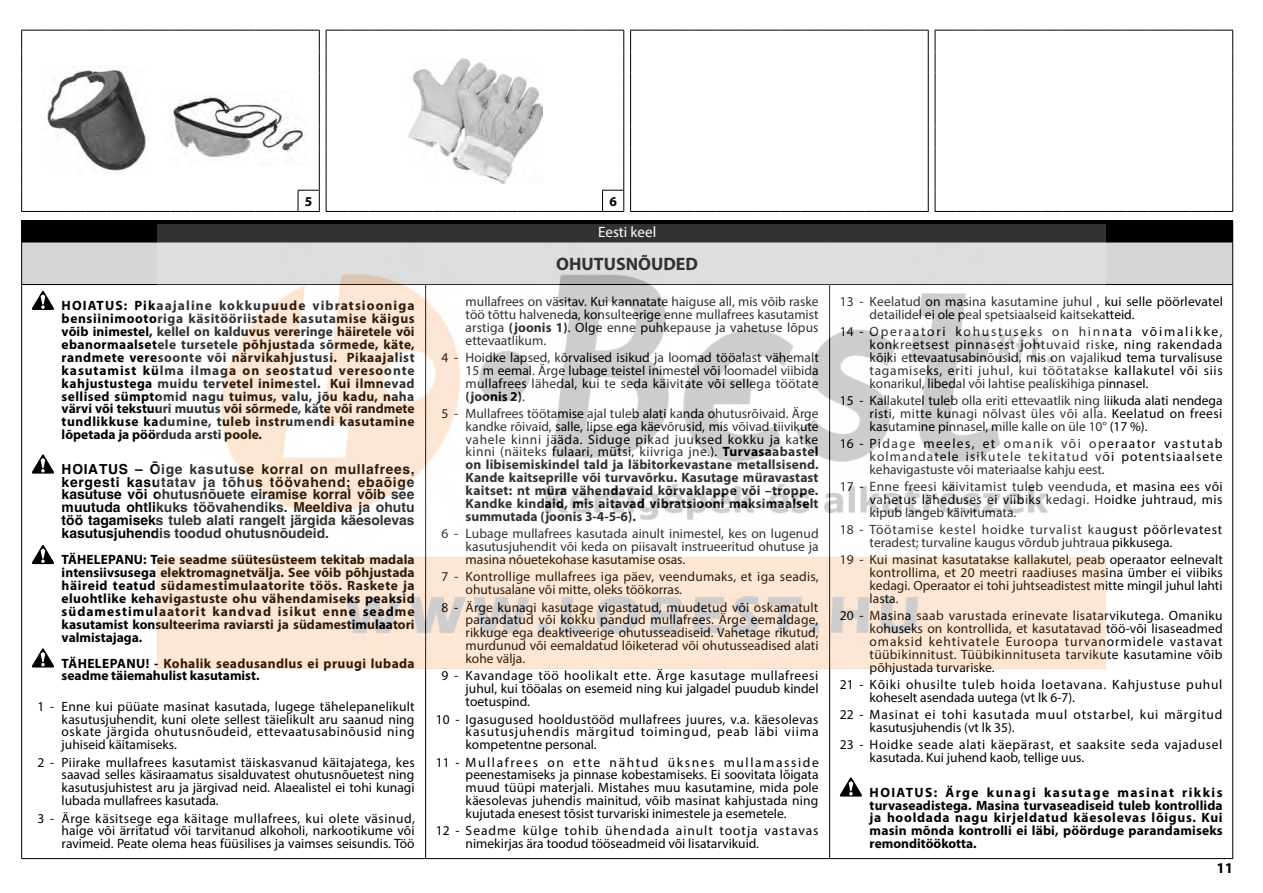
<style>
.page{position:relative;width:1263px;height:893px;background:#fff}
.page>*{position:absolute;margin:0;border:0;box-sizing:border-box;transform-origin:0 0}
.t1{font:700 18px "Myriad Pro";color:#000}
.t2{font:15px "Myriad Pro";color:#fff}
.t3{font:700 15px "Myriad Pro";color:#000}
.t4{font:13.5px/12.9px "Myriad Pro";color:#000;text-align:justify}
.t5{font:700 13.5px/12.9px "Myriad Pro";letter-spacing:.005em;color:#000;text-align:justify}
.t6{font:700 13.5px/12.9px "H Central";color:#000;text-align:justify}
.t7{font:13.5px/12.9px "Myriad Pro";letter-spacing:.035em;color:#000}
.t8{font:13.5px/12.9px "Myriad Pro";letter-spacing:.02em;color:#000}
.t9{font:13.5px/12.9px "Myriad Pro";letter-spacing:.045em;color:#000}
.t10{font:13.5px/12.9px "Myriad Pro";letter-spacing:.055em;color:#000}
.t11{font:700 13.5px/12.9px "Myriad Pro";letter-spacing:.03em;color:#000}
.t12{font:13.5px/12.9px "Myriad Pro";letter-spacing:.06em;color:#000}
.s1{font-weight:700}
.s2{font-weight:400}
</style>
<div class="page">
<svg style="left:21px;top:30px;width:603px;height:182px"></svg>
<svg style="left:630px;top:30px;width:299px;height:182px"></svg>
<svg style="left:935px;top:30px;width:298px;height:182px"></svg>
<div style="left:22px;top:221px;width:1211px;height:21px;background:#000"></div>
<div style="left:22px;top:242px;width:1211px;height:43px;background:#d6d6d6"></div>
<hr style="left:21px;top:220px;width:405px;height:1px;background:#000">
<svg style="left:21px;top:221px;width:1px;height:21px"></svg>
<hr style="left:426px;top:220px;width:404px;height:1px;background:#000">
<hr style="left:830px;top:220px;width:403px;height:1px;background:#000">
<hr style="left:21px;top:242px;width:405px;height:1px;background:#000">
<hr style="left:21px;top:242px;width:1px;height:42px;background:#000">
<hr style="left:830px;top:242px;width:403px;height:1px;background:#000">
<hr style="left:1232px;top:242px;width:1px;height:42px;background:#000">
<hr style="left:21px;top:284px;width:405px;height:1px;background:#000">
<hr style="left:21px;top:285px;width:1px;height:573px;background:#000">
<hr style="left:425px;top:285px;width:1px;height:573px;background:#000">
<hr style="left:830px;top:284px;width:403px;height:1px;background:#000">
<hr style="left:829px;top:285px;width:1px;height:573px;background:#000">
<hr style="left:1232px;top:285px;width:1px;height:573px;background:#000">
<hr style="left:21px;top:858px;width:405px;height:1px;background:#000">
<hr style="left:426px;top:858px;width:404px;height:1px;background:#000">
<hr style="left:830px;top:858px;width:403px;height:1px;background:#000">
<svg style="left:32px;top:291px;width:22px;height:19px"></svg>
<svg style="left:32px;top:454px;width:22px;height:20px"></svg>
<svg style="left:32px;top:545px;width:22px;height:19px"></svg>
<svg style="left:32px;top:648px;width:22px;height:19px"></svg>
<svg style="left:840px;top:777px;width:22px;height:20px"></svg>
<img style="left:158px;top:225px;width:947px;height:443px">
<p class="t5" style="left:305px;top:194px;width:9px">5</p>
<p class="t5" style="left:609px;top:194px;width:9px">6</p>
<p class="t2" style="left:598px;top:223px;width:60px">Eesti keel</p>
<h1 class="t1" style="left:556px;top:252px;width:143px">OHUTUSNÕUDED</h1>
<p class="t5" style="left:62px;top:299px;width:355px">HOIATUS: Pikaajaline kokkupuude vibratsiooniga bensiinimootoriga käsitööriistade kasutamise käigus võib inimestel, kellel on kalduvus vereringe häiretele või ebanormaalsetele tursetele põhjustada sõrmede, käte, randmete veresoonte või närvikahjustusi. Pikaajalist kasutamist külma ilmaga on seostatud veresoonte kahjustustega muidu tervetel inimestel. Kui ilmnevad sellised sümptomid nagu tuimus, valu, jõu kadu, naha värvi või tekstuuri muutus või sõrmede, käte või randmete tundlikkuse kadumine, tuleb instrumendi kasutamine lõpetada ja pöörduda arsti poole.</p>
<p class="t6" style="left:62px;top:463px;width:355px">HOIATUS – Õige kasutuse korral on mullafrees, kergesti kasutatav ja tõhus töövahend; ebaõige kasutuse või ohutusnõuete eiramise korral võib see muutuda ohtlikuks töövahendiks. Meeldiva ja ohutu töö tagamiseks tuleb alati rangelt järgida käesolevas kasutusjuhendis toodud ohutusnõudeid.</p>
<p class="t5" style="left:62px;top:553px;width:355px">TÄHELEPANU: Teie seadme süütesüsteem tekitab madala intensiivsusega elektromagnetvälja. See võib põhjustada häireid teatud südamestimulaatorite töös. Raskete ja eluohtlike kehavigastuste ohu vähendamiseks peaksid südamestimulaatorit kandvad isikut enne seadme kasutamist konsulteerima raviarsti ja südamestimulaatori valmistajaga.</p>
<p class="t11" style="left:62px;top:656px;width:355px">TÄHELEPANU! - Kohalik seadusandlus ei pruugi lubada seadme täiemahulist kasutamist.</p>
<p class="t4" style="left:62px;top:699px;width:354px;text-indent:-24px">1 - Enne kui püüate masinat kasutada, lugege tähelepanelikult kasutusjuhendit, kuni olete sellest täielikult aru saanud ning oskate järgida ohutusnõudeid, ettevaatusabinõusid ning juhiseid käitamiseks.</p>
<p class="t4" style="left:62px;top:755px;width:355px;text-indent:-24px">2 - Piirake mullafrees kasutamist täiskasvanud käitajatega, kes saavad selles käsiraamatus sisalduvatest ohutusnõuetest ning kasutusjuhistest aru ja järgivad neid. Alaealistel ei tohi kunagi lubada mullafrees kasutada.</p>
<p class="t4" style="left:62px;top:811px;width:355px;text-indent:-24px">3 - Ärge käsitsege ega käitage mullafrees, kui olete väsinud, haige või ärritatud või tarvitanud alkoholi, narkootikume või ravimeid. Peate olema heas füüsilises ja vaimses seisundis. Töö</p>
<p class="t4" style="left:466px;top:294px;width:354px">mullafrees on väsitav. Kui kannatate haiguse all, mis võib raske töö tõttu halveneda, konsulteerige enne mullafrees kasutamist arstiga <span class="s1">(joonis 1)</span>. Olge enne puhkepause ja vahetuse lõpus ettevaatlikum.</p>
<p class="t4" style="left:466px;top:350px;width:355px;text-indent:-24px">4 - Hoidke lapsed, kõrvalised isikud ja loomad tööalast vähemalt 15 m eemal. Ärge lubage teistel inimestel või loomadel viibida mullafrees lähedal, kui te seda käivitate või sellega töötate <span class="s1">(joonis 2)</span>.</p>
<p class="t5" style="left:466px;top:406px;width:355px;text-indent:-24px"><span class="s2">5 - Mullafrees töötamise ajal tuleb alati kanda ohutusrõivaid. Ärge kandke rõivaid, salle, lipse ega käevõrusid, mis võivad tiivikute vahele kinni jääda. Siduge pikad juuksed kokku ja katke kinni (näiteks fulaari, mütsi, kiivriga jne.).</span> Turvasaabastel on libisemiskindel tald ja läbitorkevastane metallsisend.<br>Kande kaitseprille või turvavõrku. Kasutage müravastast kaitset: nt müra vähendavaid kõrvaklappe või –troppe.<br>Kandke kindaid, mis aitavad vibratsiooni maksimaalselt summutada (joonis 3-4-5-6).</p>
<p class="t4" style="left:466px;top:527px;width:354px;text-indent:-24px">6 - Lubage mullafrees kasutada ainult inimestel, kes on lugenud kasutusjuhendit või keda on piisavalt instrueeritud ohutuse ja masina nõuetekohase kasutamise osas.</p>
<p class="t8" style="left:466px;top:570px;width:355px;text-indent:-24px">7 - Kontrollige mullafrees iga päev, veendumaks, et iga seadis, ohutusalane või mitte, oleks töökorras.</p>
<p class="t4" style="left:466px;top:600px;width:354px;text-indent:-24px">8 - Ärge kunagi kasutage vigastatud, muudetud või oskamatult parandatud või kokku pandud mullafrees. Ärge eemaldage, rikkuge ega deaktiveerige ohutusseadiseid. Vahetage rikutud, murdunud või eemaldatud lõiketerad või ohutusseadised alati kohe välja.</p>
<p class="t4" style="left:466px;top:669px;width:354px;text-indent:-24px">9 - Kavandage töö hoolikalt ette. Ärge kasutage mullafreesi juhul, kui tööalas on esemeid ning kui jalgadel puudub kindel toetuspind.</p>
<p class="t4" style="left:466px;top:712px;width:354px;text-indent:-30px">10 - Igasugused hooldustööd mullafrees juures, v.a. käesolevas kasutusjuhendis märgitud toimingud, peab läbi viima kompetentne personal.</p>
<p class="t4" style="left:466px;top:755px;width:355px;text-indent:-30px">11 - Mullafrees on ette nähtud üksnes mullamasside peenestamiseks ja pinnase kobestamiseks. Ei soovitata lõigata muud tüüpi materjali. Mistahes muu kasutamine, mida pole käesolevas juhendis mainitud, võib masinat kahjustada ning kujutada enesest tõsist turvariski inimestele ja esemetele.</p>
<p class="t4" style="left:466px;top:824px;width:354px;text-indent:-30px">12 - Seadme külge tohib ühendada ainult tootja vastavas nimekirjas ära toodud tööseadmeid või lisatarvikuid.</p>
<p class="t4" style="left:870px;top:295px;width:355px;text-indent:-30px">13 - Keelatud on masina kasutamine juhul , kui selle pöörlevatel detailidel ei ole peal spetsiaalseid kaitsekatteid.</p>
<p class="t4" style="left:870px;top:325px;width:355px;text-indent:-30px">14 - Operaatori kohustuseks on hinnata võimalikke, konkreetsest pinnasest johtuvaid riske, ning rakendada kõiki ettevaatusabinõusid, mis on vajalikud tema turvalisuse tagamiseks, eriti juhul, kui töötatakse kallakutel või siis konarikul, libedal või lahtise pealiskihiga pinnasel.</p>
<p class="t4" style="left:870px;top:394px;width:354px;text-indent:-30px">15 - Kallakutel tuleb olla eriti ettevaatlik ning liikuda alati nendega risti, mitte kunagi nõlvast üles või alla. Keelatud on freesi kasutamine pinnasel, mille kalle on üle 10° (17 %).</p>
<p class="t4" style="left:870px;top:437px;width:354px;text-indent:-30px">16 - Pidage meeles, et omanik või operaator vastutab kolmandatele isikutele tekitatud või potentsiaalsete kehavigastuste või materiaalse kahju eest.</p>
<p class="t4" style="left:870px;top:480px;width:354px;text-indent:-30px">17 - Enne freesi käivitamist tuleb veenduda, et masina ees või vahetus läheduses ei viibiks kedagi. Hoidke juhtraud, mis kipub langeb käivitumata.</p>
<p class="t7" style="left:870px;top:523px;width:354px;text-indent:-30px">18 - Töötamise kestel hoidke turvalist kaugust pöörlevatest teradest; turvaline kaugus võrdub juhtraua pikkusega.</p>
<p class="t4" style="left:870px;top:553px;width:355px;text-indent:-30px">19 - Kui masinat kasutatakse kallakutel, peab operaator eelnevalt kontrollima, et 20 meetri raadiuses masina ümber ei viibiks kedagi. Operaator ei tohi juhtseadistest mitte mingil juhul lahti lasta.</p>
<p class="t4" style="left:870px;top:609px;width:355px;text-indent:-30px">20 - Masina saab varustada erinevate lisatarvikutega. Omaniku kohuseks on kontrollida, et kasutatavad töö-või lisaseadmed omaksid kehtivatele Euroopa turvanormidele vastavat tüübikinnitust. Tüübikinnituseta tarvikute kasutamine võib põhjustada turvariske.</p>
<p class="t10" style="left:870px;top:678px;width:354px;text-indent:-30px">21 - Kõiki ohusilte tuleb hoida loetavana. Kahjustuse puhul koheselt asendada uutega (vt lk 6-7).</p>
<p class="t12" style="left:870px;top:708px;width:354px;text-indent:-30px">22 - Masinat ei tohi kasutada muul otstarbel, kui märgitud kasutusjuhendis (vt lk 35).</p>
<p class="t9" style="left:870px;top:738px;width:354px;text-indent:-30px">23 - Hoidke seade alati käepärast, et saaksite seda vajadusel kasutada. Kui juhend kaob, tellige uus.</p>
<p class="t5" style="left:870px;top:785px;width:355px">HOIATUS: Ärge kunagi kasutage masinat rikkis turvaseadistega. Masina turvaseadiseid tuleb kontrollida ja hooldada nagu kirjeldatud käesolevas lõigus. Kui masin mõnda kontrolli ei läbi, pöörduge parandamiseks remonditöökotta.</p>
<p class="t3" style="left:1216px;top:858px;width:18px">11</p>
</div>
